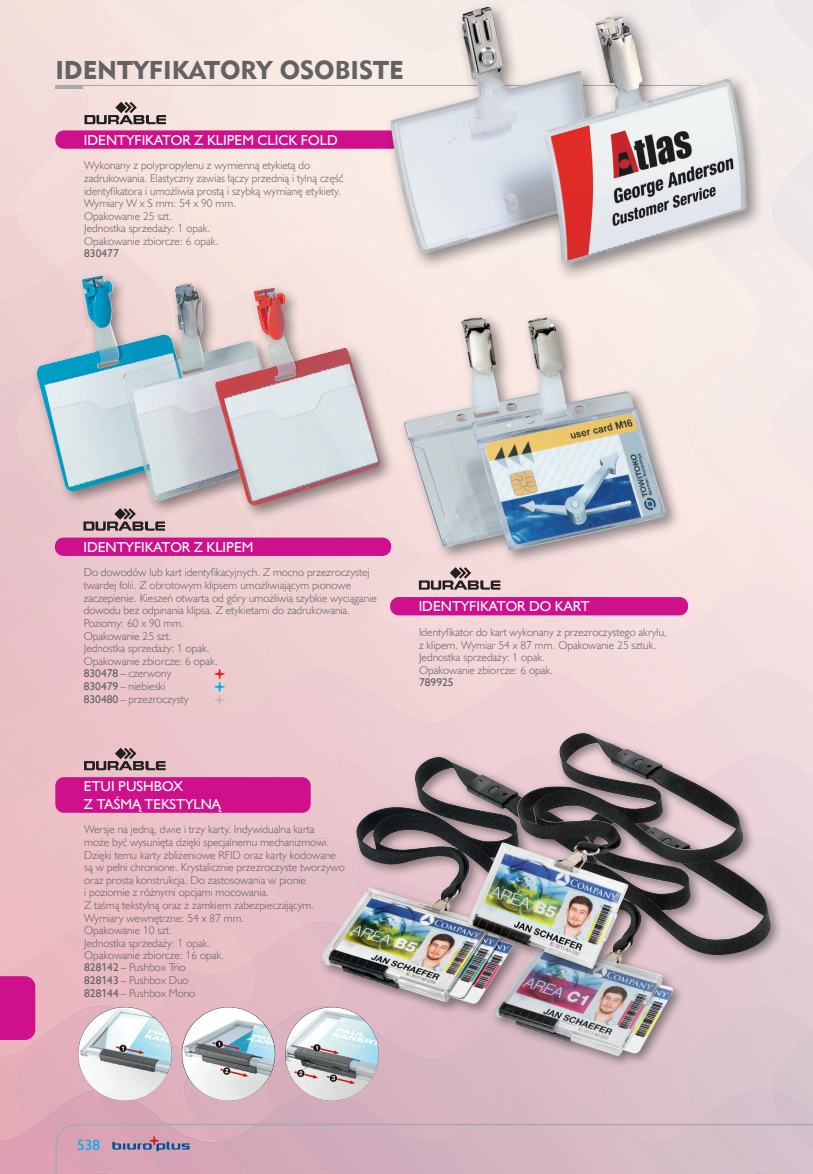
<style>
.page{position:relative;width:813px;height:1174px;background:#fff}
.page>*{position:absolute;margin:0;border:0;box-sizing:border-box;transform-origin:0 0}
.Rozdziały_nie_do_spisu{font:25.65px "Geometric 415 Blk EU";color:#636366}
.t1{font:15px "Humanst 521 EU";color:#00aeef}
.Nazwa_modułu_A{font:14.4px/17.2px "Humanst 521 EU";color:#fff}
.opis_produktów{font:11.4px/12.6px "Humanst 521 Lt EU";color:#636366}
.opis_produktów-2{font:11.4px "Humanst 521 EU";color:#636366}
.s1{font-family:"Humanst 521 EU"}
</style>
<div class="page">
<img style="left:0;top:0;width:812px;height:1174px">
<svg style="left:55px;top:1123px;width:757px;height:51px;background:#d3b1be"></svg>
<svg style="left:112px;top:1136px;width:77px;height:15px"></svg>
<div style="left:0;top:976px;width:35px;height:64px;background:#cf108c"></div>
<div style="left:55px;top:537px;width:336px;height:19px;background:#cf108c;border-radius:9px"></div>
<svg style="left:214px;top:669px;width:10px;height:35px"></svg>
<svg style="left:83px;top:520px;width:82px;height:10px"></svg>
<div style="left:31px;top:270px;width:364px;height:250px;background:#231f20;opacity:.5"></div>
<img style="left:36px;top:275px;width:344px;height:232px">
<div style="left:390px;top:597px;width:297px;height:18px;background:#cf108c;border-radius:9px"></div>
<svg style="left:418px;top:567px;width:82px;height:22px;background:#b5a2a2"></svg>
<div style="left:398px;top:312px;width:283px;height:254px;background:#231f20;opacity:.5"></div>
<img style="left:402px;top:317px;width:265px;height:234px">
<div style="left:55px;top:130px;width:406px;height:19px;background:#cf108c;border-radius:9px"></div>
<svg style="left:55px;top:85px;width:329px;height:39px;background:#eadad5"></svg>
<div style="left:384px;top:0;width:380px;height:282px;background:#231f20;opacity:.5"></div>
<img style="left:390px;top:7px;width:357px;height:257px">
<img style="left:285px;top:1007px;width:93px;height:93px;border-radius:47px">
<img style="left:181px;top:1007px;width:94px;height:93px;border-radius:47px">
<img style="left:78px;top:1007px;width:94px;height:93px;border-radius:47px">
<div style="left:317px;top:752px;width:294px;height:264px;background:#231f20;opacity:.5"></div>
<img style="left:322px;top:757px;width:167px;height:231px">
<div style="left:489px;top:804px;width:294px;height:265px;background:#231f20;opacity:.5"></div>
<img style="left:494px;top:981px;width:189px;height:75px">
<svg style="left:84px;top:747px;width:81px;height:23px;background:#af9296"></svg>
<div style="left:55px;top:777px;width:255px;height:35px;background:#cf108c;border-radius:9px"></div>
<div style="left:463px;top:728px;width:292px;height:253px;background:#231f20;opacity:.5"></div>
<img style="left:467px;top:733px;width:189px;height:212px">
<p class="Rozdziały_nie_do_spisu" style="left:55px;top:54px;width:349px">IDENTYFIKATORY OSOBISTE</p>
<p class="Nazwa_modułu_A" style="left:84px;top:131px;width:255px">IDENTYFIKATOR Z KLIPEM CLICK FOLD</p>
<p class="opis_produktów" style="left:84px;top:159px;width:260px">Wykonany z polypropylenu z wymienną etykietą do zadrukowania. Elastyczny zawias łączy przednią i tylną część identyfikatora i umożliwia prostą i szybką wymianę etykiety.<br>Wymiary W x S mm: 54 x 90 mm.</p>
<p class="opis_produktów" style="left:84px;top:209px;width:89px">Opakowanie 25 szt.</p>
<p class="opis_produktów" style="left:84px;top:222px;width:127px">Jednostka sprzedaży: 1 opak.</p>
<p class="opis_produktów" style="left:84px;top:234px;width:135px">Opakowanie zbiorcze: 6 opak.</p>
<p class="opis_produktów-2" style="left:84px;top:246px;width:36px">830477</p>
<p class="Nazwa_modułu_A" style="left:83px;top:538px;width:171px">IDENTYFIKATOR Z KLIPEM</p>
<p class="opis_produktów" style="left:84px;top:566px;width:294px">Do dowodów lub kart identyfikacyjnych. Z mocno przezroczystej twardej folii. Z obrotowym klipsem umożliwiającym pionowe zaczepienie. Kieszeń otwarta od góry umożliwia szybkie wyciąganie dowodu bez odpinania klipsa. Z etykietami do zadrukowania.<br>Poziomy: 60 x 90 mm.</p>
<p class="opis_produktów" style="left:84px;top:629px;width:89px">Opakowanie 25 szt.</p>
<p class="opis_produktów" style="left:84px;top:641px;width:127px">Jednostka sprzedaży: 1 opak.</p>
<p class="opis_produktów" style="left:84px;top:654px;width:135px">Opakowanie zbiorcze: 6 opak.</p>
<p class="opis_produktów" style="left:84px;top:666px;width:89px"><span class="s1">830478</span> – czerwony</p>
<p class="opis_produktów" style="left:84px;top:679px;width:83px"><span class="s1">830479</span> – niebieski</p>
<p class="opis_produktów" style="left:84px;top:692px;width:106px"><span class="s1">830480</span> – przezroczysty</p>
<p class="Nazwa_modułu_A" style="left:84px;top:777px;width:138px">ETUI PUSHBOX<br>Z TAŚMĄ TEKSTYLNĄ</p>
<p class="opis_produktów" style="left:84px;top:823px;width:262px">Wersje na jedną, dwie i trzy karty. Indywidualna karta<br>może być wysunięta dzięki specjalnemu mechanizmowi.<br>Dzięki temu karty zbliżeniowe RFID oraz karty kodowane są w pełni chronione. Krystalicznie przezroczyste tworzywo oraz prosta konstrukcja. Do zastosowania w pionie<br>i poziomie z różnymi opcjami mocowania.<br>Z taśmą tekstylną oraz z zamkiem zabezpieczającym.<br>Wymiary wewnętrzne: 54 x 87 mm.</p>
<p class="opis_produktów" style="left:84px;top:923px;width:89px">Opakowanie 10 szt.</p>
<p class="opis_produktów" style="left:84px;top:936px;width:127px">Jednostka sprzedaży: 1 opak.</p>
<p class="opis_produktów" style="left:84px;top:949px;width:141px">Opakowanie zbiorcze: 16 opak.</p>
<p class="opis_produktów" style="left:84px;top:961px;width:103px"><span class="s1">828142</span> – Pushbox Trio</p>
<p class="opis_produktów" style="left:84px;top:974px;width:106px"><span class="s1">828143</span> – Pushbox Duo</p>
<p class="opis_produktów" style="left:84px;top:986px;width:113px"><span class="s1">828144</span> – Pushbox Mono</p>
<p class="Nazwa_modułu_A" style="left:418px;top:597px;width:172px">IDENTYFIKATOR DO KART</p>
<p class="opis_produktów" style="left:419px;top:625px;width:249px">Identyfikator do kart wykonany z przezroczystego akrylu, z klipem. Wymiar 54 x 87 mm. Opakowanie 25 sztuk.</p>
<p class="opis_produktów" style="left:419px;top:651px;width:127px">Jednostka sprzedaży: 1 opak.</p>
<p class="opis_produktów" style="left:419px;top:663px;width:135px">Opakowanie zbiorcze: 6 opak.</p>
<p class="opis_produktów-2" style="left:419px;top:675px;width:36px">789925</p>
<h2 class="t1" style="left:77px;top:1135px;width:24px">538</h2>
</div>
